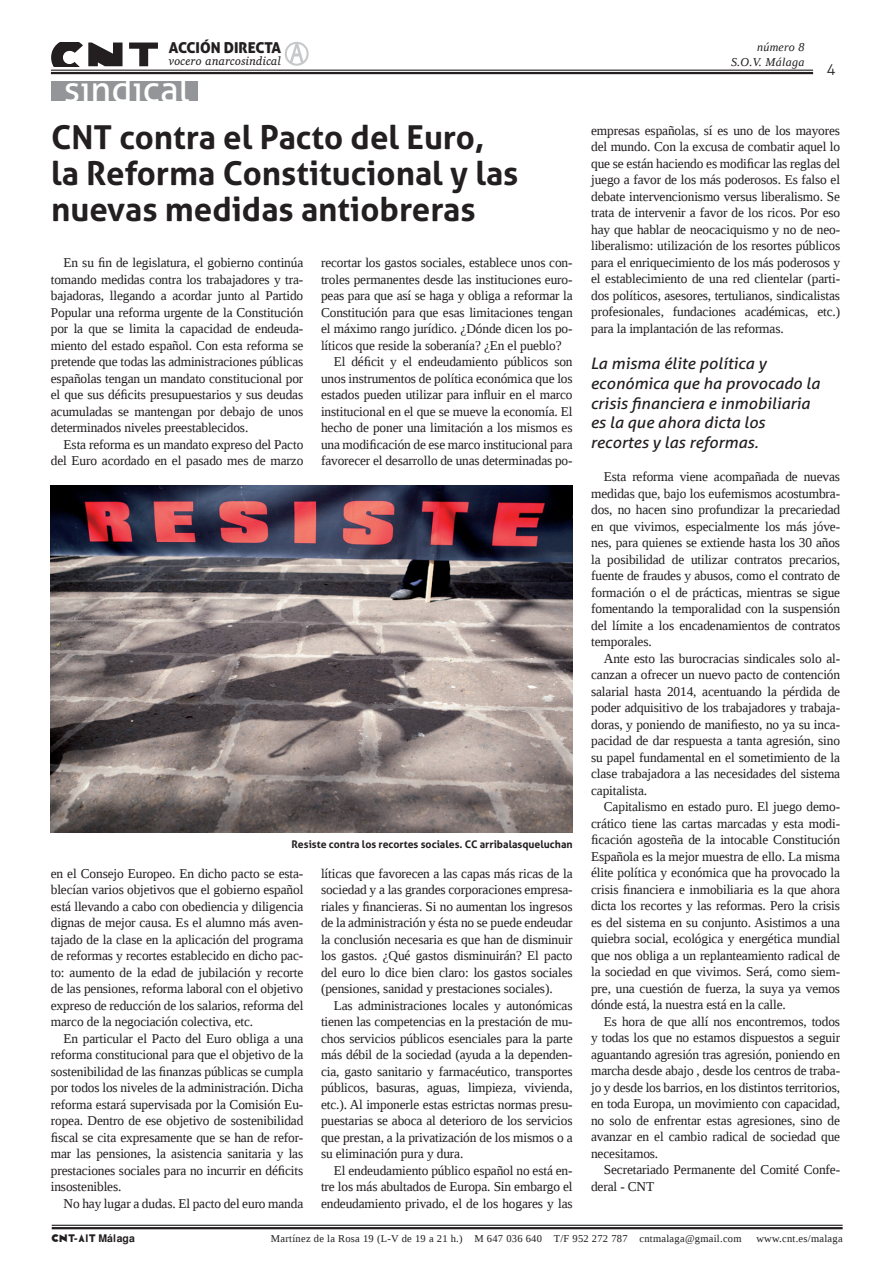
<style>
.page{position:relative;width:893px;height:1263px;background:#fff}
.page>*{position:absolute;margin:0;border:0;box-sizing:border-box;transform-origin:0 0}
.t1{font:36px "Aller";color:#fff}
.t2{font:700 33px/36px "Aller";color:#231f20}
.t3{font:italic 15.9px/19.8px "Aller";color:#231f20;scale:1.04 1}
.t4{font:15px "Aller Display";color:#231f20}
.t5{font:300 15px "Aller";color:#231f20}
.t6{font:13.5px/16.5px "Liberation Serif";letter-spacing:-.01em;color:#231f20;text-align:justify}
.t7{font:12px "Apparatus SIL Italic";letter-spacing:.015em;color:#231f20}
.t8{font:italic 12px/15px "Liberation Serif";letter-spacing:.025em;color:#231f20;text-align:right}
.t9{font:10.5px "Liberation Serif";letter-spacing:.025em;color:#231f20}
.t10{font:700 10.5px "Aller";color:#231f20}
.t11{font:10.5px "libertaria CNT";letter-spacing:.06em;color:#231f20}
</style>
<div class="page">
<svg style="left:285px;top:42px;width:24px;height:24px"></svg>
<hr style="left:51px;top:72px;width:762px;height:2px;background:#231f20">
<hr style="left:52px;top:1227px;width:791px;height:2px;background:#231f20">
<hr style="left:51px;top:70px;width:762px;height:1px;background:#231f20">
<hr style="left:52px;top:1225px;width:791px;height:1px;background:#231f20">
<svg style="left:51px;top:43px;width:72px;height:23px"></svg>
<svg style="left:129px;top:43px;width:29px;height:23px"></svg>
<div style="left:51px;top:81px;width:146px;height:19px;background:#939598"></div>
<img style="left:51px;top:486px;width:522px;height:346px">
<p class="t4" style="left:169px;top:38px;width:114px">ACCIÓN DIRECTA</p>
<p class="t7" style="left:169px;top:55px;width:114px">vocero anarcosindical</p>
<h1 class="t1" style="left:64px;top:67px;width:127px">sindical</h1>
<h2 class="t2" style="left:51px;top:119px;width:469px">CNT contra el Pacto del Euro, la Reforma Constitucional y las nuevas medidas antiobreras</h2>
<p class="t6" style="left:51px;top:254px;width:254px;text-indent:13px">En su fin de legislatura, el gobierno continúa tomando medidas contra los trabajadores y tra&shy;bajadoras, llegando a acordar junto al Partido Popular una reforma urgente de la Constitución por la que se limita la capacidad de endeuda&shy;miento del estado español. Con esta reforma se pretende que todas las administraciones públicas españolas tengan un mandato constitucional por el que sus déficits presupuestarios y sus deudas acumuladas se mantengan por debajo de unos determinados niveles preestablecidos.</p>
<p class="t6" style="left:51px;top:436px;width:254px;text-align:right">Esta reforma es un mandato expreso del Pacto del Euro acordado en el pasado mes de marzo</p>
<p class="t6" style="left:321px;top:254px;width:253px">recortar los gastos sociales, establece unos con-</p>
<p class="t6" style="left:321px;top:271px;width:253px">troles permanentes desde las instituciones euro-</p>
<p class="t6" style="left:321px;top:287px;width:253px">peas para que así se haga y obliga a reformar la</p>
<p class="t6" style="left:321px;top:304px;width:253px">Constitución para que esas limitaciones tengan</p>
<p class="t6" style="left:321px;top:320px;width:253px">el máximo rango jurídico. ¿Dónde dicen los po-</p>
<p class="t6" style="left:321px;top:337px;width:242px">líticos que reside la soberanía? ¿En el pueblo?</p>
<p class="t6" style="left:334px;top:353px;width:240px">El déficit y el endeudamiento públicos son</p>
<p class="t6" style="left:321px;top:370px;width:253px">unos instrumentos de política económica que los</p>
<p class="t6" style="left:321px;top:386px;width:253px">estados pueden utilizar para influir en el marco</p>
<p class="t6" style="left:321px;top:403px;width:253px">institucional en el que se mueve la economía. El</p>
<p class="t6" style="left:321px;top:419px;width:253px">hecho de poner una limitación a los mismos es</p>
<p class="t6" style="left:321px;top:436px;width:253px">una modificación de ese marco institucional para</p>
<p class="t6" style="left:321px;top:452px;width:253px">favorecer el desarrollo de unas determinadas po-</p>
<p class="t10" style="left:292px;top:838px;width:283px">Resiste contra los recortes sociales. CC arribalasqueluchan</p>
<p class="t6" style="left:51px;top:865px;width:254px">en el Consejo Europeo. En dicho pacto se esta&shy;blecían varios objetivos que el gobierno español está llevando a cabo con obediencia y diligencia dignas de mejor causa. Es el alumno más aven&shy;tajado de la clase en la aplicación del programa de reformas y recortes establecido en dicho pac&shy;to: aumento de la edad de jubilación y recorte de las pensiones, reforma laboral con el objetivo expreso de reducción de los salarios, reforma del marco de la negociación colectiva, etc.</p>
<p class="t6" style="left:51px;top:1030px;width:254px;text-indent:13px">En particular el Pacto del Euro obliga a una reforma constitucional para que el objetivo de la sostenibilidad de las finanzas públicas se cumpla por todos los niveles de la administración. Dicha reforma estará supervisada por la Comisión Eu&shy;ropea. Dentro de ese objetivo de sostenibilidad fiscal se cita expresamente que se han de refor&shy;mar las pensiones, la asistencia sanitaria y las prestaciones sociales para no incurrir en déficits insostenibles.</p>
<p class="t6" style="left:64px;top:1195px;width:241px">No hay lugar a dudas. El pacto del euro manda</p>
<p class="t6" style="left:321px;top:865px;width:253px">líticas que favorecen a las capas más ricas de la sociedad y a las grandes corporaciones empresa&shy;riales y financieras. Si no aumentan los ingresos de la administración y ésta no se puede endeudar la conclusión necesaria es que han de disminuir los gastos. ¿Qué gastos disminuirán? El pacto del euro lo dice bien claro: los gastos sociales (pensiones, sanidad y prestaciones sociales).</p>
<p class="t6" style="left:321px;top:997px;width:253px;text-indent:13px">Las administraciones locales y autonómicas tienen las competencias en la prestación de mu&shy;chos servicios públicos esenciales para la parte más débil de la sociedad (ayuda a la dependen&shy;cia, gasto sanitario y farmacéutico, transportes públicos, basuras, aguas, limpieza, vivienda, etc.). Al imponerle estas estrictas normas presu&shy;puestarias se aboca al deterioro de los servicios que prestan, a la privatización de los mismos o a su eliminación pura y dura.</p>
<p class="t6" style="left:321px;top:1162px;width:253px;text-indent:13px">El endeudamiento público español no está en&shy;tre los más abultados de Europa. Sin embargo el endeudamiento privado, el de los hogares y las</p>
<p class="t8" style="left:731px;top:39px;width:75px">número 8<br>S.O.V. Málaga</p>
<p class="t5" style="left:827px;top:60px;width:10px">4</p>
<p class="t6" style="left:591px;top:122px;width:251px">empresas españolas, sí es uno de los mayores del mundo. Con la excusa de combatir aquel lo que se están haciendo es modificar las reglas del juego a favor de los más poderosos. Es falso el debate intervencionismo versus liberalismo. Se trata de intervenir a favor de los ricos. Por eso hay que hablar de neocaciquismo y no de neo&shy;liberalismo: utilización de los resortes públicos para el enriquecimiento de los más poderosos y el establecimiento de una red clientelar (parti&shy;dos políticos, asesores, tertulianos, sindicalistas profesionales, fundaciones académicas, etc.) para la implantación de las reformas.</p>
<p class="t3" style="left:590px;top:353px;width:222px">La misma élite política y económica que ha provocado la crisis financiera e inmobiliaria es la que ahora dicta los recortes y las reformas.</p>
<p class="t6" style="left:591px;top:468px;width:251px;text-indent:13px">Esta reforma viene acompañada de nuevas medidas que, bajo los eufemismos acostumbra&shy;dos, no hacen sino profundizar la precariedad en que vivimos, especialmente los más jóve&shy;nes, para quienes se extiende hasta los 30 años la posibilidad de utilizar contratos precarios, fuente de fraudes y abusos, como el contrato de formación o el de prácticas, mientras se sigue fomentando la temporalidad con la suspensión del límite a los encadenamientos de contratos temporales.</p>
<p class="t6" style="left:591px;top:650px;width:251px;text-indent:13px">Ante esto las burocracias sindicales solo al&shy;canzan a ofrecer un nuevo pacto de contención salarial hasta 2014, acentuando la pérdida de poder adquisitivo de los trabajadores y trabaja&shy;doras, y poniendo de manifiesto, no ya su inca&shy;pacidad de dar respuesta a tanta agresión, sino su papel fundamental en el sometimiento de la clase trabajadora a las necesidades del sistema capitalista.</p>
<p class="t6" style="left:591px;top:798px;width:251px;text-indent:13px">Capitalismo en estado puro. El juego demo&shy;crático tiene las cartas marcadas y esta modi&shy;ficación agosteña de la intocable Constitución Española es la mejor muestra de ello. La misma élite política y económica que ha provocado la crisis financiera e inmobiliaria es la que ahora dicta los recortes y las reformas. Pero la crisis es del sistema en su conjunto. Asistimos a una quiebra social, ecológica y energética mundial que nos obliga a un replanteamiento radical de la sociedad en que vivimos. Será, como siem&shy;pre, una cuestión de fuerza, la suya ya vemos dónde está, la nuestra está en la calle.</p>
<p class="t6" style="left:591px;top:1013px;width:251px;text-indent:13px">Es hora de que allí nos encontremos, todos y todas los que no estamos dispuestos a seguir aguantando agresión tras agresión, poniendo en marcha desde abajo , desde los centros de traba&shy;jo y desde los barrios, en los distintos territorios, en toda Europa, un movimiento con capacidad, no solo de enfrentar estas agresiones, sino de avanzar en el cambio radical de sociedad que necesitamos.</p>
<p class="t6" style="left:591px;top:1161px;width:251px;text-indent:13px">Secretariado Permanente del Comité Confe&shy;deral - CNT</p>
<p class="t11" style="left:52px;top:1229px;width:85px">CNT-AIT Málaga</p>
<p class="t9" style="left:271px;top:1231px;width:472px">Martínez de la Rosa 19 (L-V de 19 a 21 h.) M 647 036 640 T/F 952 272 787 cntmalaga@gmail.com</p>
<p class="t9" style="left:756px;top:1231px;width:88px">www.cnt.es/malaga</p>
</div>
